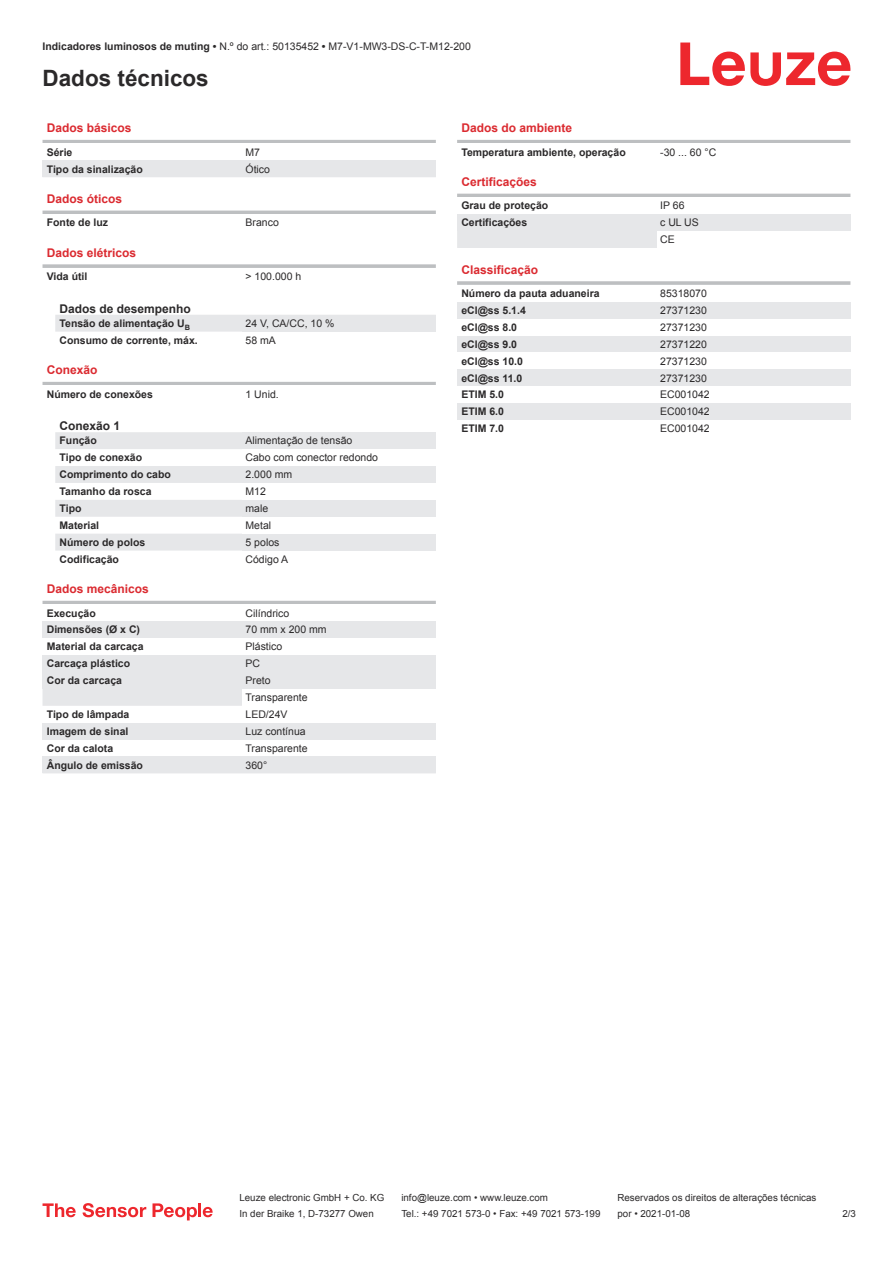
<style>
.page{position:relative;width:893px;height:1263px;background:#fff}
.page>*{position:absolute;margin:0;border:0;box-sizing:border-box;transform-origin:0 0}
.t1{font:700 22.5px "Arial";color:#2b292a}
.t2{font:700 12px "Arial";color:#db2a30}
.t3{font:700 12px "Arial";color:#2b292a}
.t4{font:700 10.5px "Arial";color:#2b292a}
.t5{font:10.5px/17px "Arial";color:#2b292a}
.t6{font:9.75px "Arial";color:#2b292a}
.s1{font-weight:700}
</style>
<div class="page">
<svg style="left:680px;top:43px;width:170px;height:43px"></svg>
<svg style="left:43px;top:315px;width:199px;height:391px"></svg>
<hr style="left:43px;top:140px;width:393px;height:3px;background:#bdbfc1">
<div style="left:43px;top:160px;width:199px;height:17px;background:#e6e7e9"></div>
<div style="left:242px;top:160px;width:194px;height:17px;background:#e6e7e9"></div>
<hr style="left:43px;top:211px;width:393px;height:3px;background:#bdbfc1">
<svg style="left:43px;top:264px;width:393px;height:4px;background:#c3c5c7"></svg>
<div style="left:242px;top:315px;width:194px;height:17px;background:#e6e7e9"></div>
<div style="left:43px;top:366px;width:393px;height:18px;background:#fff"></div>
<hr style="left:43px;top:382px;width:393px;height:3px;background:#bdbfc1">
<div style="left:43px;top:385px;width:199px;height:17px;background:#fff"></div>
<div style="left:242px;top:432px;width:194px;height:17px;background:#e6e7e9"></div>
<div style="left:242px;top:466px;width:194px;height:17px;background:#e6e7e9"></div>
<div style="left:242px;top:500px;width:194px;height:17px;background:#e6e7e9"></div>
<div style="left:242px;top:534px;width:194px;height:16px;background:#e6e7e9"></div>
<div style="left:43px;top:584px;width:393px;height:18px;background:#fff"></div>
<hr style="left:43px;top:601px;width:393px;height:3px;background:#bdbfc1">
<div style="left:43px;top:604px;width:199px;height:17px;background:#fff"></div>
<div style="left:43px;top:621px;width:199px;height:17px;background:#e6e7e9"></div>
<div style="left:242px;top:621px;width:194px;height:17px;background:#e6e7e9"></div>
<div style="left:43px;top:638px;width:199px;height:17px;background:#fff"></div>
<div style="left:43px;top:655px;width:199px;height:17px;background:#e6e7e9"></div>
<div style="left:242px;top:655px;width:194px;height:17px;background:#e6e7e9"></div>
<div style="left:43px;top:672px;width:199px;height:17px;background:#e6e7e9"></div>
<div style="left:242px;top:672px;width:194px;height:17px;background:#e6e7e9"></div>
<div style="left:43px;top:723px;width:199px;height:17px;background:#e6e7e9"></div>
<div style="left:242px;top:723px;width:194px;height:17px;background:#e6e7e9"></div>
<div style="left:43px;top:756px;width:199px;height:17px;background:#e6e7e9"></div>
<div style="left:242px;top:756px;width:194px;height:17px;background:#e6e7e9"></div>
<div style="left:457px;top:231px;width:200px;height:17px;background:#e6e7e9"></div>
<hr style="left:457px;top:140px;width:393px;height:3px;background:#bdbfc1">
<hr style="left:457px;top:194px;width:393px;height:3px;background:#bdbfc1">
<div style="left:457px;top:214px;width:200px;height:17px;background:#e6e7e9"></div>
<div style="left:657px;top:214px;width:193px;height:17px;background:#e6e7e9"></div>
<hr style="left:457px;top:281px;width:393px;height:4px;background:#c6c8c9">
<div style="left:457px;top:302px;width:200px;height:17px;background:#e6e7e9"></div>
<div style="left:657px;top:302px;width:193px;height:17px;background:#e6e7e9"></div>
<div style="left:457px;top:336px;width:200px;height:16px;background:#e6e7e9"></div>
<div style="left:657px;top:336px;width:193px;height:16px;background:#e6e7e9"></div>
<div style="left:457px;top:369px;width:200px;height:17px;background:#e6e7e9"></div>
<div style="left:657px;top:369px;width:193px;height:17px;background:#e6e7e9"></div>
<div style="left:457px;top:403px;width:200px;height:17px;background:#e6e7e9"></div>
<div style="left:657px;top:403px;width:193px;height:17px;background:#e6e7e9"></div>
<svg style="left:43px;top:1203px;width:33px;height:14px"></svg>
<svg style="left:83px;top:1203px;width:63px;height:14px"></svg>
<svg style="left:153px;top:1203px;width:44px;height:17px"></svg>
<hr style="left:198px;top:1203px;width:3px;height:14px;background:#ed272d">
<svg style="left:203px;top:1207px;width:10px;height:10px"></svg>
<p class="t5" style="left:43px;top:39px;width:430px"><span class="s1">Indicadores luminosos de muting •</span> N.º do art.: 50135452 <span class="s1">•</span> M7-V1-MW3-DS-C-T-M12-200</p>
<h1 class="t1" style="left:43px;top:69px;width:168px">Dados técnicos</h1>
<p class="t2" style="left:47px;top:123px;width:86px">Dados básicos</p>
<p class="t4" style="left:47px;top:148px;width:27px">Série</p>
<p class="t5" style="left:246px;top:144px;width:16px">M7</p>
<p class="t4" style="left:47px;top:165px;width:98px">Tipo da sinalização</p>
<p class="t5" style="left:246px;top:161px;width:26px">Ótico</p>
<p class="t2" style="left:47px;top:194px;width:77px">Dados óticos</p>
<p class="t4" style="left:47px;top:218px;width:63px">Fonte de luz</p>
<p class="t5" style="left:246px;top:215px;width:35px">Branco</p>
<p class="t2" style="left:47px;top:248px;width:91px">Dados elétricos</p>
<p class="t4" style="left:47px;top:272px;width:42px">Vida útil</p>
<p class="t5" style="left:246px;top:269px;width:57px">&gt; 100.000 h</p>
<p class="t3" style="left:60px;top:304px;width:133px">Dados de desempenho</p>
<p class="t4" style="left:60px;top:319px;width:132px">Tensão de alimentação U<sub>B</sub></p>
<p class="t5" style="left:246px;top:316px;width:90px">24 V, CA/CC, 10 %</p>
<p class="t4" style="left:60px;top:336px;width:140px">Consumo de corrente, máx.</p>
<p class="t5" style="left:246px;top:333px;width:32px">58 mA</p>
<p class="t2" style="left:47px;top:365px;width:52px">Conexão</p>
<p class="t4" style="left:47px;top:390px;width:108px">Número de conexões</p>
<p class="t5" style="left:246px;top:386px;width:35px">1 Unid.</p>
<p class="t3" style="left:60px;top:421px;width:62px">Conexão 1</p>
<p class="t4" style="left:60px;top:436px;width:39px">Função</p>
<p class="t5" style="left:246px;top:433px;width:108px">Alimentação de tensão</p>
<p class="t4" style="left:60px;top:453px;width:84px">Tipo de conexão</p>
<p class="t5" style="left:246px;top:450px;width:134px">Cabo com conector redondo</p>
<p class="t4" style="left:60px;top:470px;width:113px">Comprimento do cabo</p>
<p class="t5" style="left:246px;top:467px;width:48px">2.000 mm</p>
<p class="t4" style="left:60px;top:487px;width:93px">Tamanho da rosca</p>
<p class="t5" style="left:246px;top:484px;width:22px">M12</p>
<p class="t4" style="left:60px;top:504px;width:23px">Tipo</p>
<p class="t5" style="left:246px;top:501px;width:24px">male</p>
<p class="t4" style="left:60px;top:521px;width:41px">Material</p>
<p class="t5" style="left:246px;top:518px;width:27px">Metal</p>
<p class="t4" style="left:60px;top:538px;width:87px">Número de polos</p>
<p class="t5" style="left:246px;top:535px;width:35px">5 polos</p>
<p class="t4" style="left:60px;top:555px;width:61px">Codificação</p>
<p class="t5" style="left:246px;top:551px;width:44px">Código A</p>
<p class="t2" style="left:47px;top:584px;width:104px">Dados mecânicos</p>
<p class="t4" style="left:47px;top:609px;width:51px">Execução</p>
<p class="t5" style="left:246px;top:605px;width:45px">Cilíndrico</p>
<p class="t4" style="left:47px;top:626px;width:95px">Dimensões (Ø x C)</p>
<p class="t5" style="left:246px;top:622px;width:83px">70 mm x 200 mm</p>
<p class="t4" style="left:47px;top:642px;width:98px">Material da carcaça</p>
<p class="t5" style="left:246px;top:639px;width:38px">Plástico</p>
<p class="t4" style="left:47px;top:659px;width:85px">Carcaça plástico</p>
<p class="t5" style="left:246px;top:656px;width:16px">PC</p>
<p class="t4" style="left:47px;top:676px;width:77px">Cor da carcaça</p>
<p class="t5" style="left:246px;top:673px;width:64px">Preto<br>Transparente</p>
<p class="t4" style="left:47px;top:710px;width:84px">Tipo de lâmpada</p>
<p class="t5" style="left:246px;top:707px;width:44px">LED/24V</p>
<p class="t4" style="left:47px;top:727px;width:83px">Imagem de sinal</p>
<p class="t5" style="left:246px;top:724px;width:62px">Luz contínua</p>
<p class="t4" style="left:47px;top:744px;width:68px">Cor da calota</p>
<p class="t5" style="left:246px;top:741px;width:64px">Transparente</p>
<p class="t4" style="left:47px;top:761px;width:98px">Ângulo de emissão</p>
<p class="t5" style="left:246px;top:757px;width:23px">360°</p>
<p class="t2" style="left:461px;top:123px;width:112px">Dados do ambiente</p>
<p class="t4" style="left:461px;top:148px;width:166px">Temperatura ambiente, operação</p>
<p class="t5" style="left:660px;top:144px;width:58px">-30 ... 60 °C</p>
<p class="t2" style="left:461px;top:177px;width:77px">Certificações</p>
<p class="t4" style="left:461px;top:202px;width:88px">Grau de proteção</p>
<p class="t5" style="left:660px;top:198px;width:26px">IP 66</p>
<p class="t4" style="left:461px;top:218px;width:67px">Certificações</p>
<p class="t5" style="left:660px;top:215px;width:40px">c UL US<br>CE</p>
<p class="t2" style="left:461px;top:265px;width:78px">Classificação</p>
<p class="t4" style="left:461px;top:289px;width:140px">Número da pauta aduaneira</p>
<p class="t5" style="left:660px;top:286px;width:48px">85318070</p>
<p class="t4" style="left:461px;top:306px;width:66px">eCl@ss 5.1.4</p>
<p class="t5" style="left:660px;top:303px;width:48px">27371230</p>
<p class="t4" style="left:461px;top:323px;width:57px">eCl@ss 8.0</p>
<p class="t5" style="left:660px;top:320px;width:48px">27371230</p>
<p class="t4" style="left:461px;top:340px;width:57px">eCl@ss 9.0</p>
<p class="t5" style="left:660px;top:337px;width:48px">27371220</p>
<p class="t4" style="left:461px;top:357px;width:63px">eCl@ss 10.0</p>
<p class="t5" style="left:660px;top:353px;width:48px">27371230</p>
<p class="t4" style="left:461px;top:374px;width:63px">eCl@ss 11.0</p>
<p class="t5" style="left:660px;top:370px;width:48px">27371230</p>
<p class="t4" style="left:461px;top:391px;width:44px">ETIM 5.0</p>
<p class="t5" style="left:660px;top:387px;width:51px">EC001042</p>
<p class="t4" style="left:461px;top:407px;width:44px">ETIM 6.0</p>
<p class="t5" style="left:660px;top:404px;width:51px">EC001042</p>
<p class="t4" style="left:461px;top:424px;width:44px">ETIM 7.0</p>
<p class="t5" style="left:660px;top:421px;width:51px">EC001042</p>
<p class="t6" style="left:239px;top:1194px;width:146px">Leuze electronic GmbH + Co. KG</p>
<p class="t6" style="left:401px;top:1194px;width:148px">info@leuze.com • www.leuze.com</p>
<p class="t6" style="left:617px;top:1194px;width:200px">Reservados os direitos de alterações técnicas</p>
<p class="t6" style="left:239px;top:1210px;width:136px">In der Braike 1, D-73277 Owen</p>
<p class="t6" style="left:401px;top:1210px;width:201px">Tel.: +49 7021 573-0 • Fax: +49 7021 573-199</p>
<p class="t6" style="left:617px;top:1210px;width:74px">por • 2021-01-08</p>
<p class="t6" style="left:842px;top:1210px;width:15px">2 /3</p>
</div>
